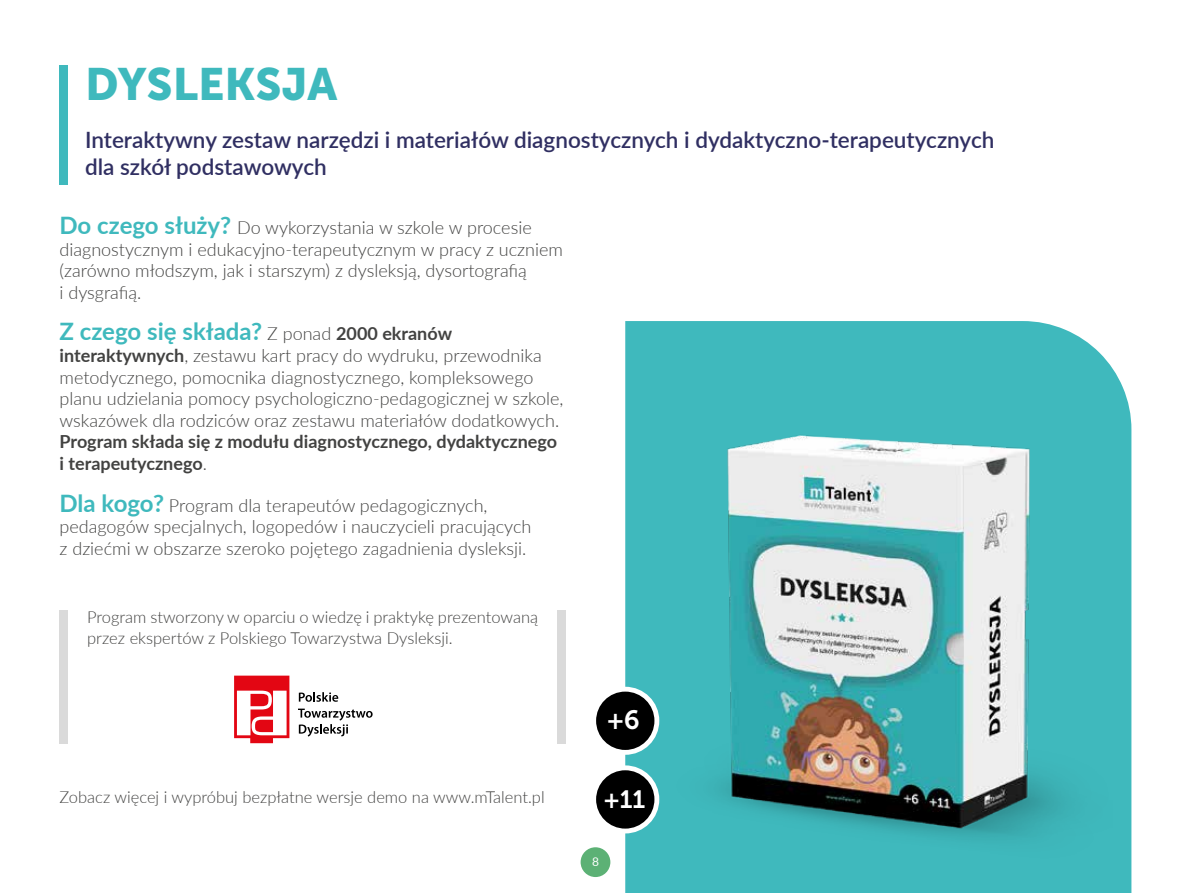
<style>
.page{position:relative;width:1191px;height:893px;background:#fff}
.page>*{position:absolute;margin:0;border:0;box-sizing:border-box;transform-origin:0 0}
.t1{font:45px "Museo Sans 900";color:#3fb9bd}
.t2{font:26.4px "Museo Sans 700";color:#fff}
.t3{font:25.05px "Museo Sans 700";color:#fff}
.t4{font:700 24px "Lato";color:#3fb9bd}
.t5{font:600 22.5px/27px "Lato";color:#302f62}
.t6{font:300 18px/21.6px "Lato";color:#424241}
.t7{font:700 18px/21.6px "Lato";color:#424241}
.t8{font:300 16.5px/21px "Lato";color:#424241}
.t9{font:12px "Lato";color:#fff}
.s1{font-weight:700;font-size:24px;color:#3fb9bd}
.s2{font-weight:300;font-size:18px;color:#424241}
.s3{font-size:18px;color:#424241}
.s4{font-weight:700}
.s5{font-weight:300}
</style>
<div class="page">
<div style="left:625px;top:321px;width:506px;height:572px;background:#3fb9bd"></div>
<div style="left:580px;top:847px;width:30px;height:30px;background:#5cb175;border-radius:50%"></div>
<img style="left:644px;top:398px;width:468px;height:467px">
<div style="left:60px;top:66px;width:8px;height:119px;background:#3fb9bd"></div>
<svg style="left:234px;top:676px;width:55px;height:67px"></svg>
<svg style="left:299px;top:692px;width:39px;height:10px"></svg>
<svg style="left:298px;top:709px;width:74px;height:27px"></svg>
<div style="left:60px;top:610px;width:8px;height:134px;background:#dadada"></div>
<div style="left:557px;top:610px;width:9px;height:134px;background:#dadada"></div>
<div style="left:591px;top:765px;width:68px;height:68px;background:#fff;border-radius:50%"></div>
<div style="left:596px;top:770px;width:58px;height:59px;background:#000;border-radius:50%"></div>
<div style="left:591px;top:687px;width:68px;height:68px;background:#fff;border-radius:50%"></div>
<div style="left:596px;top:692px;width:58px;height:58px;background:#000;border-radius:50%"></div>
<h1 class="t1" style="left:85px;top:58px;width:254px">DYSLEKSJA</h1>
<p class="t5" style="left:85px;top:125px;width:911px">Interaktywny zestaw narzędzi i materiałów diagnostycznych i dydaktyczno-terapeutycznych dla szkół podstawowych</p>
<p class="t6" style="left:60px;top:216px;width:505px"><span class="s1">Do czego służy?</span> Do wykorzystania w szkole w procesie diagnostycznym i edukacyjno-terapeutycznym w pracy z uczniem (zarówno młodszym, jak i starszym) z dysleksją, dysortografią<br>i dysgrafią.</p>
<h3 class="t4" style="left:60px;top:314px;width:394px">Z czego się składa? <span class="s2">Z ponad</span> <span class="s3">2000 ekranów</span></h3>
<p class="t6" style="left:60px;top:344px;width:505px"><span class="s4">interaktywnych</span>, zestawu kart pracy do wydruku, przewodnika metodycznego, pomocnika diagnostycznego, kompleksowego planu udzielania pomocy psychologiczno-pedagogicznej w szkole, wskazówek dla rodziców oraz zestawu materiałów dodatkowych.</p>
<p class="t7" style="left:60px;top:430px;width:499px">Program składa się z modułu diagnostycznego, dydaktycznego i terapeutycznego<span class="s5">.</span></p>
<p class="t6" style="left:60px;top:494px;width:473px"><span class="s1">Dla kogo?</span> Program dla terapeutów pedagogicznych, pedagogów specjalnych, logopedów i nauczycieli pracujących z dziećmi w obszarze szeroko pojętego zagadnienia dysleksji.</p>
<p class="t8" style="left:87px;top:606px;width:452px">Program stworzony w oparciu o wiedzę i praktykę prezentowaną przez ekspertów z Polskiego Towarzystwa Dysleksji.</p>
<p class="t8" style="left:60px;top:786px;width:487px">Zobacz więcej i wypróbuj bezpłatne wersje demo na www.mTalent.pl</p>
<h2 class="t2" style="left:607px;top:705px;width:34px">+6</h2>
<h3 class="t3" style="left:604px;top:785px;width:43px">+11</h3>
<p class="t9" style="left:592px;top:853px;width:8px">8</p>
</div>
